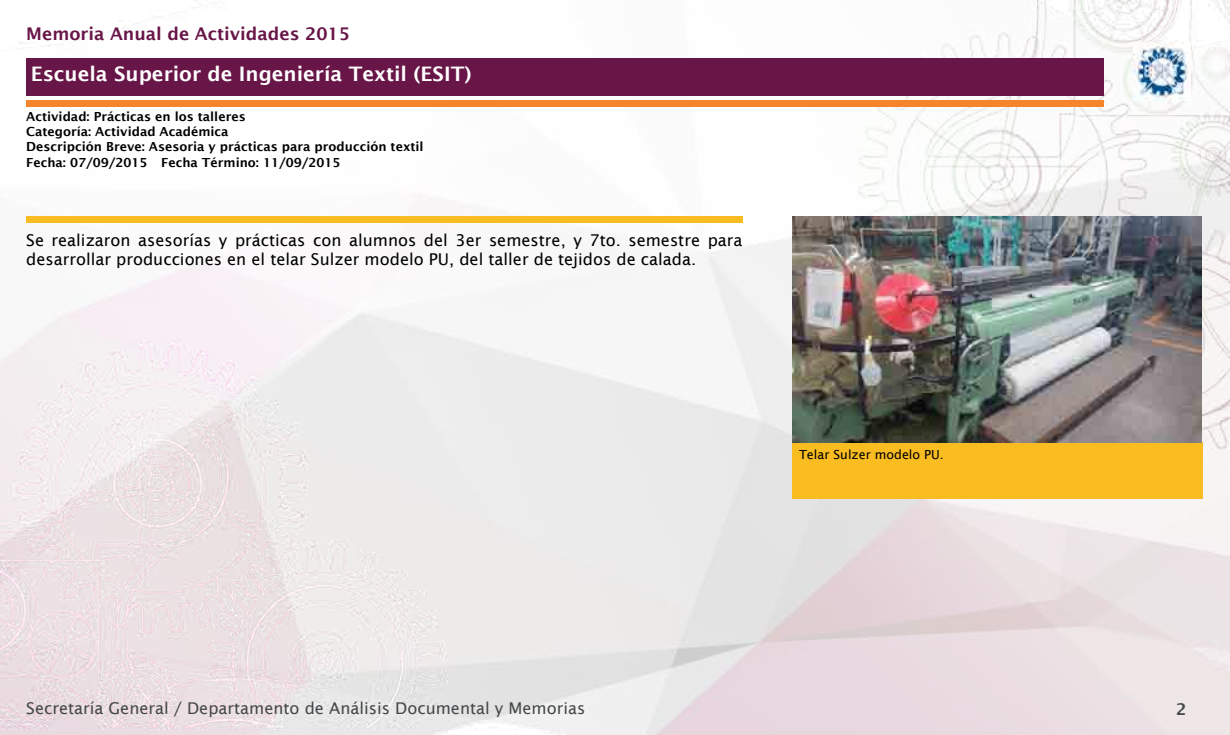
<style>
.page{position:relative;width:1230px;height:735px;background:#fff}
.page>*{position:absolute;margin:0;border:0;box-sizing:border-box;transform-origin:0 0}
.t1{font:600 20px "Lucida Sans";color:#fff}
.t2{font:600 17.5px "Lucida Sans";color:#681547}
.t3{font:16.25px/19.5px "Lucida Sans";color:#000}
.t4{font:16.25px "Lucida Sans";color:#45484a}
.t5{font:600 16.25px "Lucida Sans";color:#45484a}
.t6{font:600 12.5px/15px "Lucida Sans";color:#000}
.t7{font:12.5px "Lucida Sans";color:#000}
</style>
<div class="page">
<img style="left:0;top:0;width:1230px;height:735px">
<div style="left:26px;top:58px;width:1078px;height:38px;background:#681547"></div>
<div style="left:26px;top:216px;width:716px;height:7px;background:#f9bc21"></div>
<div style="left:26px;top:100px;width:1078px;height:6px;background:#f6842a"></div>
<div style="left:792px;top:443px;width:411px;height:56px;background:#f9bc21"></div>
<img style="left:792px;top:216px;width:410px;height:227px">
<img style="left:1134px;top:42px;width:56px;height:58px">
<h2 class="t2" style="left:26px;top:24px;width:325px">Memoria Anual de Actividades 2015</h2>
<h1 class="t1" style="left:31px;top:63px;width:442px">Escuela Superior de Ingeniería Textil (ESIT)</h1>
<p class="t6" style="left:26px;top:109px;width:399px">Actividad: Prácticas en los talleres<br>Categoría: Actividad Académica<br>Descripción Breve: Asesoria y prácticas para producción textil</p>
<p class="t6" style="left:26px;top:155px;width:316px">Fecha: 07/09/2015 Fecha Término: 11/09/2015</p>
<h3 class="t3" style="left:26px;top:230px;width:718px">Se realizaron asesorías y prácticas con alumnos del 3er semestre, y 7to. semestre para desarrollar producciones en el telar Sulzer modelo PU, del taller de tejidos de calada.</h3>
<p class="t7" style="left:799px;top:447px;width:146px">Telar Sulzer modelo PU.</p>
<h3 class="t4" style="left:26px;top:699px;width:561px">Secretaría General / Departamento de Análisis Documental y Memorias</h3>
<h3 class="t5" style="left:1176px;top:700px;width:12px">2</h3>
</div>
